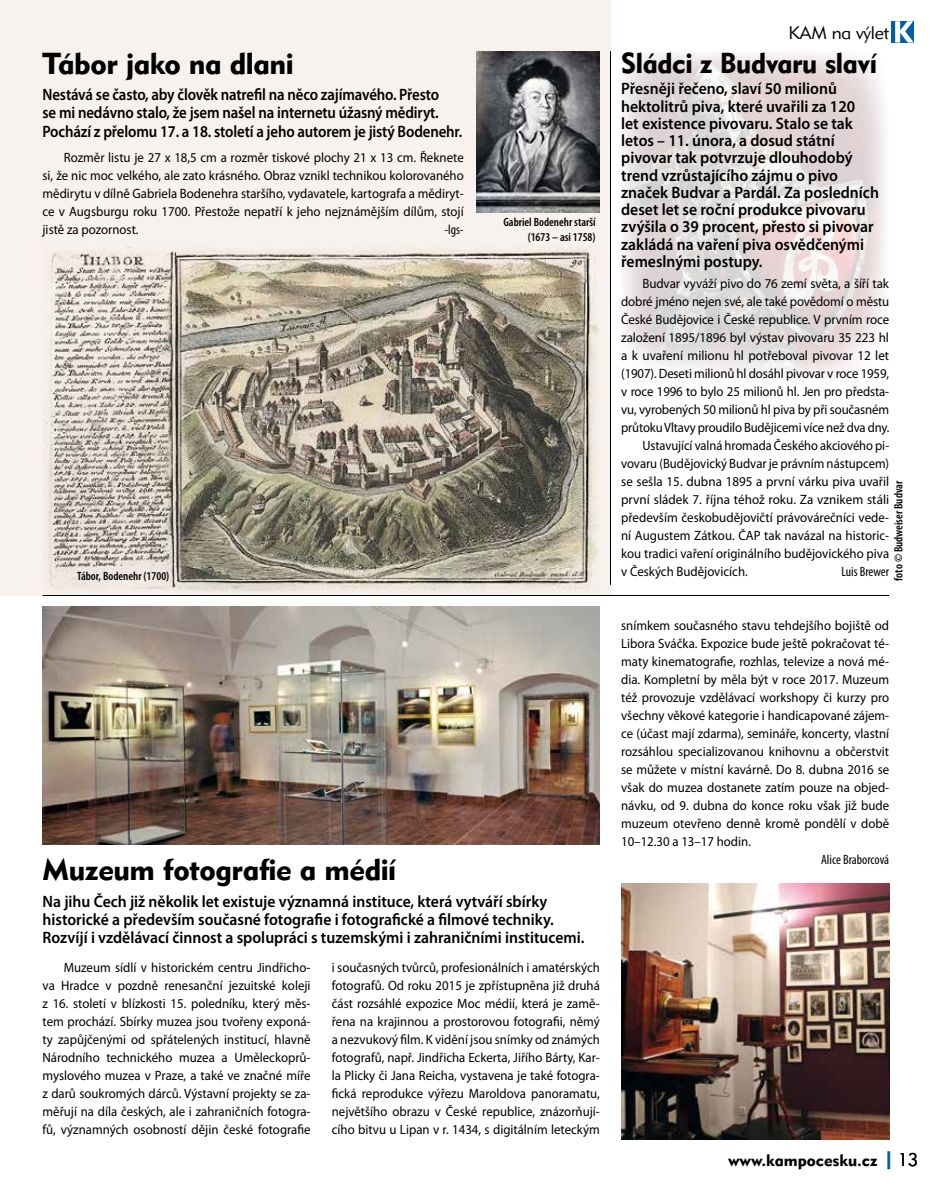
<style>
.page{position:relative;width:936px;height:1191px;background:#fff}
.page>*{position:absolute;margin:0;border:0;box-sizing:border-box;transform-origin:0 0}
.t1{font:30px "Geometric 415 AT Black A";letter-spacing:-.015em;color:#000}
.t2{font:28.5px "Geometric 415 AT Black A";letter-spacing:-.01em;color:#000;scale:.96 1}
.t3{font:18px "Geometric 415 AT Lite A";letter-spacing:-.01em;color:#000}
.t4{font:600 16.5px/17.2px "Myriad Pro";color:#000;scale:.95 1}
.t5{font:600 16.5px/18px "Myriad Pro";color:#000;scale:.9 1}
.t6{font:16.5px "Geometric 415 AT Black A";color:#000}
.t7{font:13.5px/18px "Myriad Pro";color:#000;text-align:justify;scale:.95 1}
.t8{font:13.5px "Myriad Pro";color:#000}
.t9{font:13.5px "Myriad Pro";color:#000;scale:.96 1}
.t10{font:13.5px "Myriad Pro";color:#000;scale:.94 1}
.t11{font:13.5px "Myriad Pro";color:#000;scale:.93 1}
.t12{font:condensed 13.5px "Myriad Pro";color:#000}
.t13{font:600 condensed 12px/14.4px "Myriad Pro";color:#000;text-align:right}
.s1{font-size:18px;color:#005ea8}
.s2{font-family:"Geometric 415 AT Lite A";font-size:18px}
</style>
<div class="page">
<div style="left:0;top:0;width:610px;height:595px;background:#f7f2ed"></div>
<img style="left:44px;top:246px;width:555px;height:347px">
<img style="left:621px;top:884px;width:268px;height:256px">
<img style="left:43px;top:606px;width:557px;height:238px">
<img style="left:624px;top:54px;width:261px;height:322px">
<img style="left:476px;top:51px;width:124px;height:162px">
<div style="left:891px;top:21px;width:22px;height:22px;background:#005ea8"></div>
<svg style="left:895px;top:21px;width:18px;height:22px"></svg>
<hr style="left:43px;top:595px;width:846px;height:1px;background:#000">
<hr style="left:610px;top:51px;width:1px;height:534px;background:#000">
<h1 class="t1" style="left:43px;top:45px;width:253px">Tábor jako na dlani</h1>
<p class="t5" style="left:43px;top:85px;width:468px">Nestává se často, aby člověk natrefil na něco zajímavého. Přesto<br>se mi nedávno stalo, že jsem našel na internetu úžasný mědiryt.<br>Pochází z přelomu 17. a 18. století a jeho autorem je jistý Bodenehr.</p>
<p class="t7" style="left:43px;top:148px;width:445px;text-indent:21px">Rozměr listu je 27 x 18,5 cm a rozměr tiskové plochy 21 x 13 cm. Řeknete si, že nic moc velkého, ale zato krásného. Obraz vznikl technikou kolorovaného mědirytu v dílně Gabriela Bodenehra staršího, vydavatele, kartografa a mědiryt&shy;ce v Augsburgu roku 1700. Přestože nepatří k jeho nejznámějším dílům, stojí jistě za pozornost.</p>
<p class="t12" style="left:444px;top:221px;width:21px">-lgs-</p>
<p class="t13" style="left:503px;top:215px;width:94px">Gabriel Bodenehr starší (1673 – asi 1758)</p>
<p class="t13" style="left:77px;top:569px;width:94px">Tábor, Bodenehr (1700)</p>
<h1 class="t1" style="left:43px;top:851px;width:355px">Muzeum fotografie a médií</h1>
<p class="t4" style="left:43px;top:891px;width:572px;line-height:18px">Na jihu Čech již několik let existuje významná instituce, která vytváří sbírky historické a především současné fotografie i fotografické a filmové techniky.<br>Rozvíjí i vzdělávací činnost a spolupráci s tuzemskými i zahraničními institucemi.</p>
<p class="t7" style="left:43px;top:958px;width:283px;text-indent:21px">Muzeum sídlí v historickém centru Jindřicho&shy;va Hradce v pozdně renesanční jezuitské koleji z 16. století v blízkosti 15. poledníku, který měs&shy;tem prochází. Sbírky muzea jsou tvořeny exponá&shy;ty zapůjčenými od spřátelených institucí, hlavně Národního technického muzea a Uměleckoprů&shy;myslového muzea v Praze, a také ve značné míře z darů soukromých dárců. Výstavní projekty se za&shy;měřují na díla českých, ale i zahraničních fotogra&shy;fů, významných osobností dějin české fotografie</p>
<p class="t7" style="left:332px;top:958px;width:284px">i současných tvůrců, profesionálních i amatérských fotografů. Od roku 2015 je zpřístupněna již druhá část rozsáhlé expozice Moc médií, která je zamě&shy;řena na krajinnou a prostorovou fotografii, němý a nezvukový film. K vidění jsou snímky od známých fotografů, např. Jindřicha Eckerta, Jiřího Bárty, Kar&shy;la Plicky či Jana Reicha, vystavena je také fotogra&shy;fická reprodukce výřezu Maroldova panoramatu, největšího obrazu v České republice, znázorňují&shy;cího bitvu u Lipan v r. 1434, s digitálním leteckým</p>
<h3 class="t3" style="left:788px;top:21px;width:102px">KAM na výlet</h3>
<h2 class="t2" style="left:621px;top:45px;width:268px">Sládci z Budvaru slaví</h2>
<p class="t4" style="left:621px;top:80px;width:273px">Přesněji řečeno, slaví 50 milionů hektolitrů piva, které uvařili za 120<br>let existence pivovaru. Stalo se tak letos – 11. února, a dosud státní pivovar tak potvrzuje dlouhodobý trend vzrůstajícího zájmu o pivo značek Budvar a Pardál. Za posledních deset let se roční produkce pivovaru zvýšila o 39 procent, přesto si pivovar zakládá na vaření piva osvědčenými řemeslnými postupy.</p>
<p class="t9" style="left:642px;top:275px;width:258px">Budvar vyváží pivo do 76 zemí světa, a šíří tak</p>
<p class="t7" style="left:621px;top:292px;width:284px">dobré jméno nejen své, ale také povědomí o městu</p>
<p class="t9" style="left:621px;top:311px;width:281px">České Budějovice i České republice. V prvním roce</p>
<p class="t8" style="left:621px;top:329px;width:269px">založení 1895/1896 byl výstav pivovaru 35 223 hl</p>
<p class="t8" style="left:621px;top:347px;width:269px">a k uvaření milionu hl potřeboval pivovar 12 let</p>
<p class="t7" style="left:621px;top:364px;width:283px">(1907). Deseti milionů hl dosáhl pivovar v roce 1959,</p>
<p class="t7" style="left:621px;top:382px;width:283px">v roce 1996 to bylo 25 milionů hl. Jen pro předsta-</p>
<p class="t7" style="left:621px;top:400px;width:284px">vu, vyrobených 50 milionů hl piva by při současném</p>
<p class="t10" style="left:621px;top:419px;width:287px">průtoku Vltavy proudilo Budějicemi více než dva dny.</p>
<p class="t11" style="left:642px;top:437px;width:267px">Ustavující valná hromada Českého akciového pi-</p>
<p class="t10" style="left:621px;top:455px;width:287px">vovaru (Budějovický Budvar je právním nástupcem)</p>
<p class="t9" style="left:621px;top:473px;width:281px">se sešla 15. dubna 1895 a první várku piva uvařil</p>
<p class="t8" style="left:621px;top:491px;width:269px">první sládek 7. října téhož roku. Za vznikem stáli</p>
<p class="t7" style="left:621px;top:508px;width:283px">především českobudějovičtí právovárečníci vede-</p>
<p class="t7" style="left:621px;top:526px;width:283px">ní Augustem Zátkou. ČAP tak navázal na historic-</p>
<p class="t7" style="left:621px;top:544px;width:283px">kou tradici vaření originálního budějovického piva</p>
<p class="t7" style="left:621px;top:562px;width:135px">v Českých Budějovicích.</p>
<p class="t12" style="left:841px;top:563px;width:49px">Luis Brewer</p>
<p class="t13" style="left:891px;top:580px;width:101px;rotate:-90deg">foto © Budweiser Budvar</p>
<p class="t7" style="left:621px;top:616px;width:283px">snímkem současného stavu tehdejšího bojiště od Libora Sváčka. Expozice bude ještě pokračovat té&shy;maty kinematografie, rozhlas, televize a nová mé&shy;dia. Kompletní by měla být v roce 2017. Muzeum též provozuje vzdělávací workshopy či kurzy pro všechny věkové kategorie i handicapované zájem&shy;ce (účast mají zdarma), semináře, koncerty, vlastní rozsáhlou specializovanou knihovnu a občerstvit se můžete v místní kavárně. Do 8. dubna 2016 se však do muzea dostanete zatím pouze na objed&shy;návku, od 9. dubna do konce roku však již bude muzeum otevřeno denně kromě pondělí v době 10–12.30 a 13–17 hodin.</p>
<p class="t12" style="left:821px;top:851px;width:70px">Alice Braborcová</p>
<p class="t6" style="left:728px;top:1150px;width:192px">www.kampocesku.cz <span class="s1">|</span><span class="s2">13</span></p>
</div>
